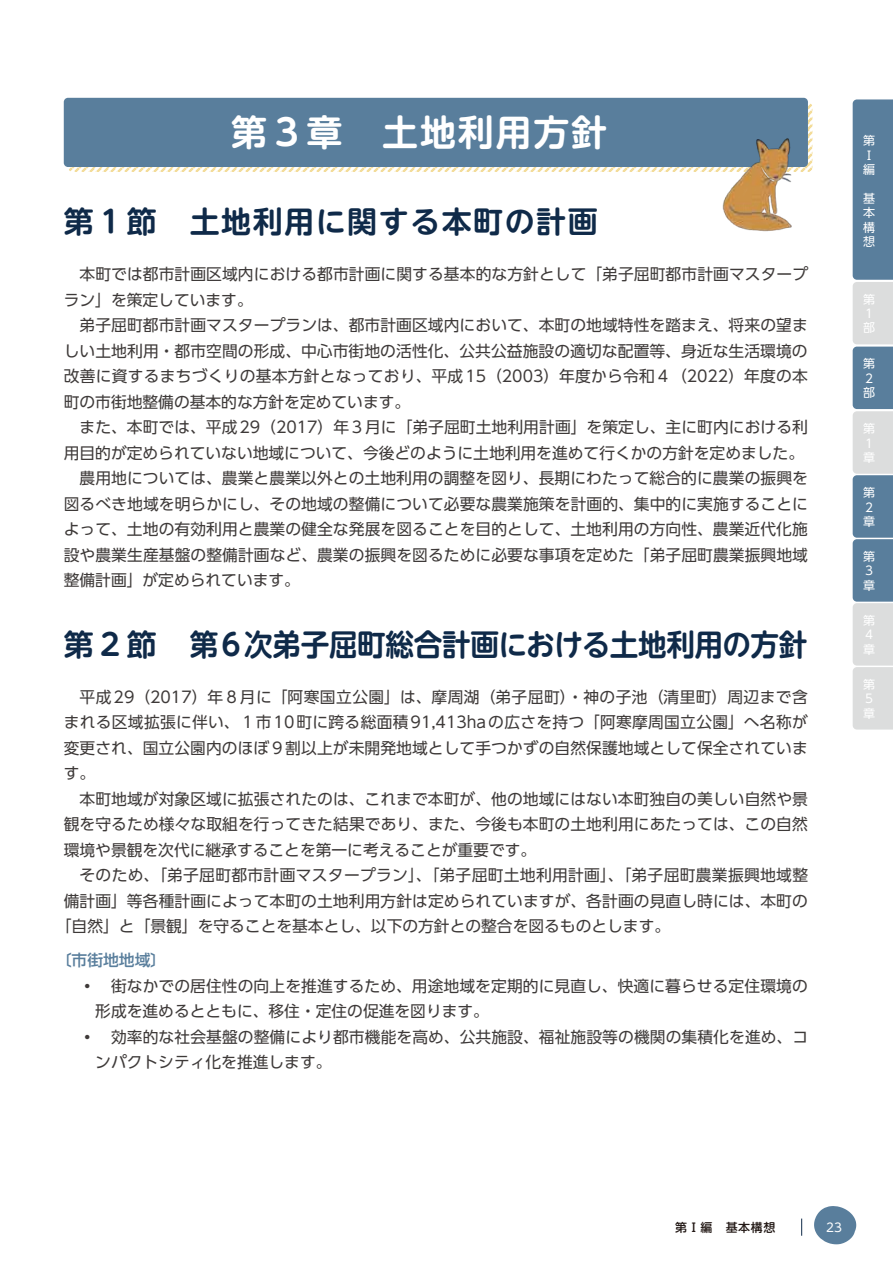
<style>
.page{position:relative;width:893px;height:1263px;background:#fff}
.page>*{position:absolute;margin:0;border:0;box-sizing:border-box;transform-origin:0 0}
.t1{font:700 36px "UD Shin M Go Pro De";letter-spacing:.05em;color:#fff}
.t2{font:700 30px "UD Shin M Go Pro De";letter-spacing:-.01em;color:#0f2a49}
.t3{font:700 30px "UD Shin M Go Pro De";letter-spacing:.05em;color:#0f2a49}
.t4{font:15.75px/25.5px "UD Shin Go Pro";letter-spacing:.005em;color:#3e3a39}
.t5{font:15.75px "UD Shin Go Pro";letter-spacing:.03em;color:#3e3a39}
.t6{font:500 15.75px "UD Shin Go Pro";color:#597e9c}
.t7{font:12px/14.4px "UD Shin Go Pro";color:#fff}
.t8{font:500 12px "UD Shin M Go Pro";letter-spacing:.05em;color:#221815}
.t9{font:12px "UD Shin M Go Pro";color:#fff}
</style>
<div class="page">
<svg style="left:814px;top:1206px;width:42px;height:38px"></svg>
<svg style="left:801px;top:1218px;width:1px;height:18px"></svg>
<svg style="left:853px;top:99px;width:40px;height:630px;background:#90a6b7"></svg>
<svg style="left:68px;top:103px;width:744px;height:69px"></svg>
<div style="left:64px;top:98px;width:744px;height:69px;background:#597e9c;border-radius:4px"></div>
<img style="left:717px;top:138px;width:85px;height:94px">
<h1 class="t1" style="left:231px;top:103px;width:378px">第３章　土地利用方針</h1>
<h2 class="t3" style="left:64px;top:198px;width:536px">第１節　土地利用に関する本町の計画</h2>
<p class="t4" style="left:64px;top:261px;width:746px">　本町では都市計画区域内における都市計画に関する基本的な方針として「弟子屈町都市計画マスタープラン」を策定しています。<br>　弟子屈町都市計画マスタープランは、都市計画区域内において、本町の地域特性を踏まえ、将来の望ましい土地利用・都市空間の形成、中心市街地の活性化、公共公益施設の適切な配置等、身近な生活環境の改善に資するまちづくりの基本方針となっており、平成15（2003）年度から令和４（2022）年度の本町の市街地整備の基本的な方針を定めています。<br>　また、本町では、平成29（2017）年３月に「弟子屈町土地利用計画」を策定し、主に町内における利用目的が定められていない地域について、今後どのように土地利用を進めて行くかの方針を定めました。　農用地については、農業と農業以外との土地利用の調整を図り、長期にわたって総合的に農業の振興を図るべき地域を明らかにし、その地域の整備について必要な農業施策を計画的、集中的に実施することによって、土地の有効利用と農業の健全な発展を図ることを目的として、土地利用の方向性、農業近代化施設や農業生産基盤の整備計画など、農業の振興を図るために必要な事項を定めた「弟子屈町農業振興地域整備計画」が定められています。</p>
<h2 class="t2" style="left:64px;top:620px;width:745px">第２節　第６次弟子屈町総合計画における土地利用の方針</h2>
<p class="t5" style="left:64px;top:684px;width:746px">　平成29（2017）年８月に「阿寒国立公園」は、摩周湖（弟子屈町）・神の子池（清里町）周辺まで含</p>
<p class="t4" style="left:64px;top:709px;width:745px">まれる区域拡張に伴い、１市10町に跨る総面積91,413haの広さを持つ「阿寒摩周国立公園」へ名称が</p>
<p class="t4" style="left:64px;top:735px;width:746px">変更され、国立公園内のほぼ９割以上が未開発地域として手つかずの自然保護地域として保全されていま</p>
<p class="t4" style="left:64px;top:760px;width:33px">す。</p>
<p class="t4" style="left:64px;top:786px;width:746px">　本町地域が対象区域に拡張されたのは、これまで本町が、他の地域にはない本町独自の美しい自然や景</p>
<p class="t4" style="left:64px;top:811px;width:746px">観を守るため様々な取組を行ってきた結果であり、また、今後も本町の土地利用にあたっては、この自然</p>
<p class="t4" style="left:64px;top:837px;width:474px">環境や景観を次代に継承することを第一に考えることが重要です。</p>
<p class="t4" style="left:64px;top:862px;width:746px">　そのため、「弟子屈町都市計画マスタープラン」、「弟子屈町土地利用計画」、「弟子屈町農業振興地域整</p>
<p class="t4" style="left:64px;top:888px;width:746px">備計画」等各種計画によって本町の土地利用方針は定められていますが、各計画の見直し時には、本町の</p>
<p class="t4" style="left:56px;top:913px;width:616px">「自然」と「景観」を守ることを基本とし、以下の方針との整合を図るものとします。</p>
<p class="t6" style="left:56px;top:948px;width:112px">〔市街地地域〕</p>
<p class="t4" style="left:80px;top:973px;width:730px">•　街なかでの居住性の向上を推進するため、用途地域を定期的に見直し、快適に暮らせる定住環境の</p>
<p class="t4" style="left:95px;top:998px;width:395px">形成を進めるとともに、移住・定住の促進を図ります。</p>
<p class="t4" style="left:80px;top:1024px;width:730px">•　効率的な社会基盤の整備により都市機能を高め、公共施設、福祉施設等の機関の集積化を進め、コ</p>
<p class="t4" style="left:95px;top:1049px;width:238px">ンパクトシティ化を推進します。</p>
<p class="t7" style="left:863px;top:133px;width:13px">第<br>Ⅰ編</p>
<p class="t7" style="left:863px;top:191px;width:13px;text-align:justify">基本構想</p>
<p class="t7" style="left:863px;top:291px;width:13px">第<br>１部</p>
<p class="t7" style="left:863px;top:356px;width:13px">第<br>２部</p>
<p class="t7" style="left:863px;top:421px;width:13px">第<br>１章</p>
<p class="t7" style="left:863px;top:485px;width:13px">第<br>２章</p>
<p class="t7" style="left:863px;top:549px;width:13px">第<br>３章</p>
<p class="t7" style="left:863px;top:613px;width:13px">第<br>４章</p>
<p class="t7" style="left:863px;top:677px;width:13px">第<br>５章</p>
<p class="t8" style="left:675px;top:1217px;width:102px">第Ⅰ編　基本構想</p>
<p class="t9" style="left:826px;top:1217px;width:17px">23</p>
</div>
